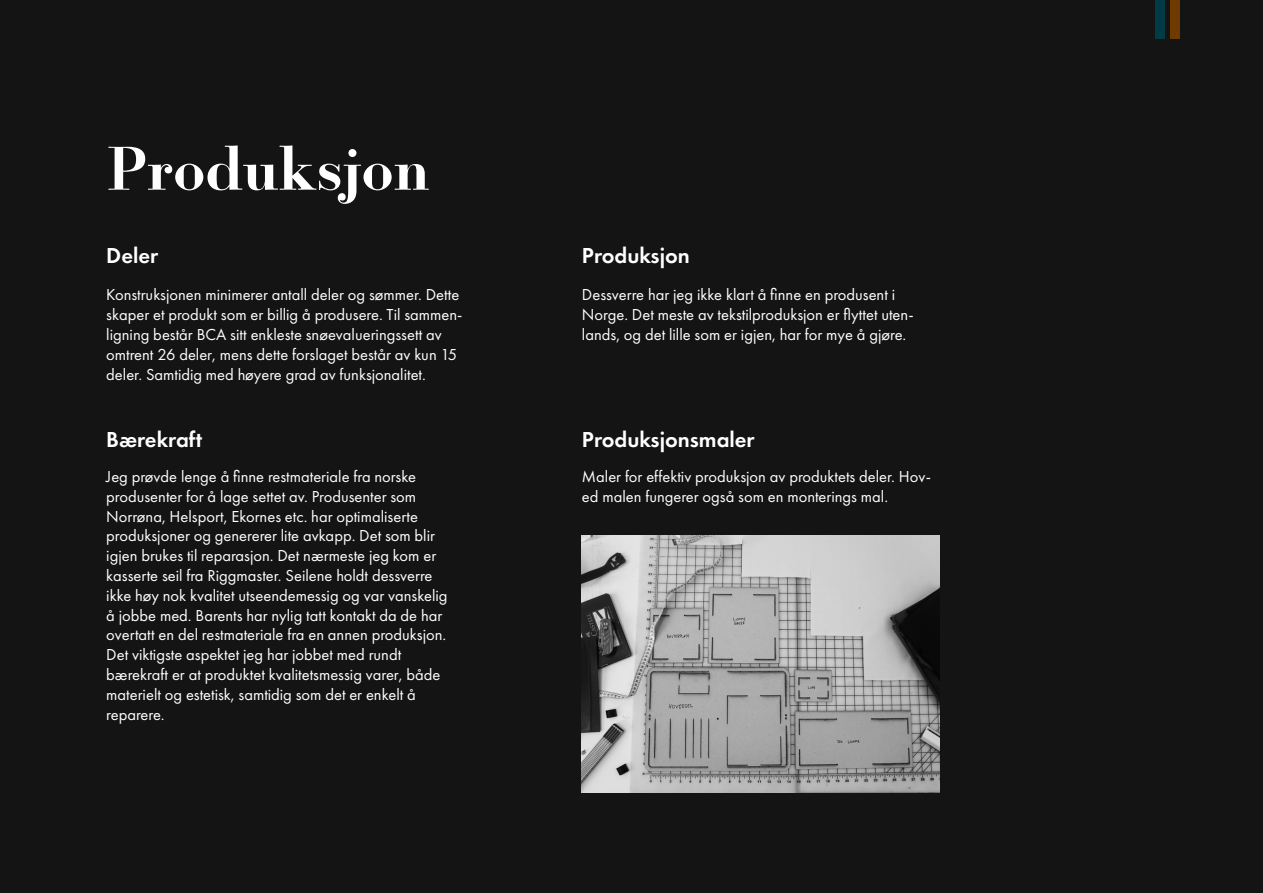
<style>
.page{position:relative;width:1263px;height:893px;background:#141414}
.page>*{position:absolute;margin:0;border:0;box-sizing:border-box;transform-origin:0 0}
.HovedOverskrifter{font:500 60px "Ratio Modern";color:#fff}
.UnderOverskrift{font:600 22.5px "Futura PT";color:#fff}
.Brødtekst{font:16.5px/19.8px "Futura PT";color:#fff}
</style>
<div class="page">
<div style="left:1170px;top:0;width:10px;height:39px;background:#6f3a00"></div>
<div style="left:1155px;top:0;width:10px;height:39px;background:#003b46"></div>
<img style="left:582px;top:535px;width:358px;height:258px">
<p class="HovedOverskrifter" style="left:106px;top:128px;width:325px">Produksjon</p>
<p class="UnderOverskrift" style="left:106px;top:241px;width:54px">Deler</p>
<p class="Brødtekst" style="left:106px;top:285px;width:358px">Konstruksjonen minimerer antall deler og sømmer. Dette skaper et produkt som er billig å produsere. Til sammen&shy;ligning består BCA sitt enkleste snøevalueringssett av omtrent 26 deler, mens dette forslaget består av kun 15 deler. Samtidig med høyere grad av funksjonalitet.</p>
<p class="UnderOverskrift" style="left:106px;top:425px;width:98px">Bærekraft</p>
<p class="Brødtekst" style="left:106px;top:466px;width:343px">Jeg prøvde lenge å finne restmateriale fra norske produsenter for å lage settet av. Produsenter som Norrøna, Helsport, Ekornes etc. har optimaliserte produksjoner og genererer lite avkapp. Det som blir igjen brukes til reparasjon. Det nærmeste jeg kom er kasserte seil fra Riggmaster. Seilene holdt dessverre ikke høy nok kvalitet utseendemessig og var vanskelig å jobbe med. Barents har nylig tatt kontakt da de har overtatt en del restmateriale fra en annen produksjon.<br>Det viktigste aspektet jeg har jobbet med rundt bærekraft er at produktet kvalitetsmessig varer, både materielt og estetisk, samtidig som det er enkelt å reparere.</p>
<p class="UnderOverskrift" style="left:582px;top:241px;width:109px">Produksjon</p>
<p class="Brødtekst" style="left:582px;top:285px;width:333px">Dessverre har jeg ikke klart å finne en produsent i<br>Norge. Det meste av tekstilproduksjon er flyttet uten&shy;lands, og det lille som er igjen, har for mye å gjøre.</p>
<p class="UnderOverskrift" style="left:582px;top:425px;width:174px">Produksjonsmaler</p>
<p class="Brødtekst" style="left:582px;top:466px;width:351px">Maler for effektiv produksjon av produktets deler. Hov&shy;ed malen fungerer også som en monterings mal.</p>
</div>
